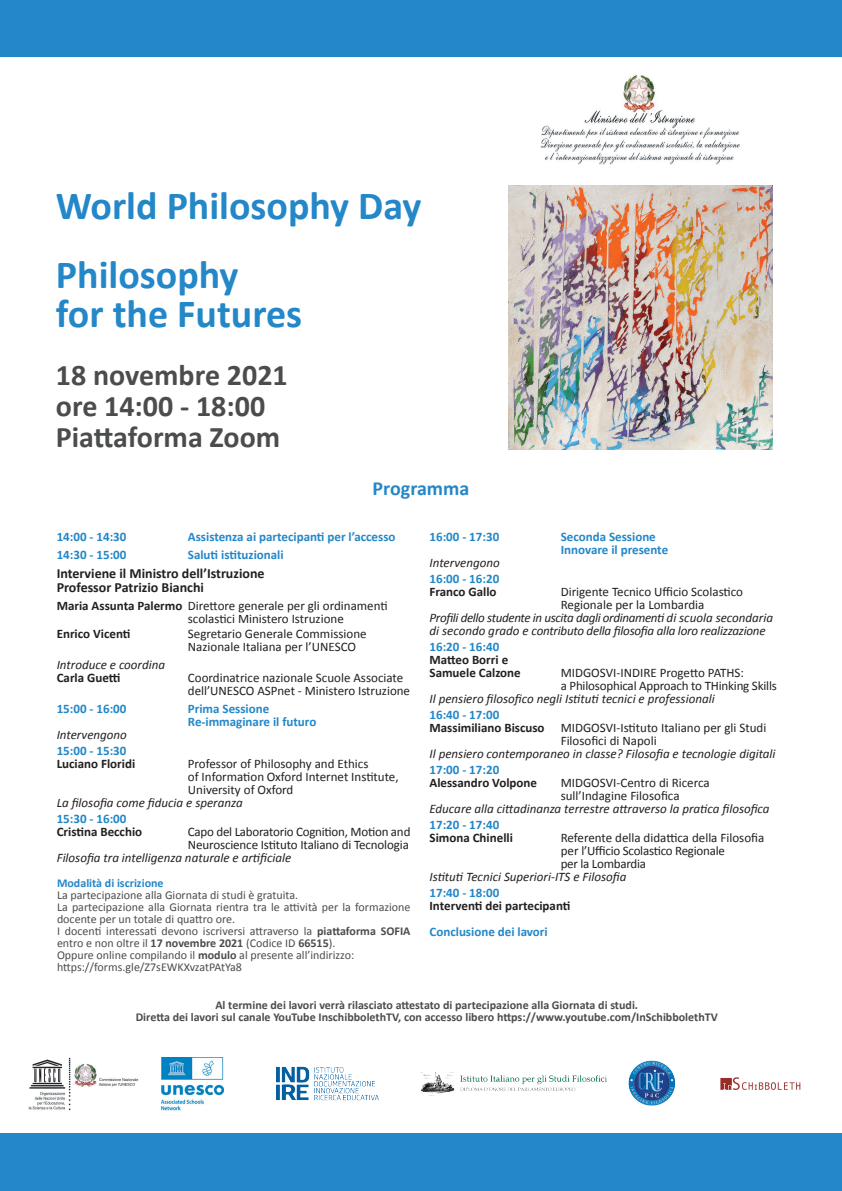
<style>
.page{position:relative;width:842px;height:1191px;background:#fff}
.page>*{position:absolute;margin:0;border:0;box-sizing:border-box;transform-origin:0 0}
.t1{font:700 40px/39px "Calibri";color:#2387c8}
.t2{font:700 30px/31px "Calibri";color:#4b4c4d}
.t3{font:700 20px "Calibri";color:#2387c8}
.t4{font:700 14px/14px "Calibri";color:#231f20}
.t5{font:13px/13px "Calibri";color:#231f20}
.t6{font:italic 13px/13px "Calibri";color:#231f20}
.t7{font:700 13px/13px "Calibri";color:#2387c8}
.t8{font:13px/13px "Calibri";letter-spacing:-.02em;color:#231f20}
.t9{font:700 13px/13px "Calibri";color:#231f20}
.t10{font:12px/12px "Calibri";color:#4b4c4d}
.t11{font:700 12px/12px "Calibri";color:#4b4c4d;text-align:center}
.t12{font:700 12px "Calibri";color:#2387c8}
.s1{font-weight:700}
</style>
<div class="page">
<img style="left:508px;top:185px;width:264px;height:264px">
<div style="left:0;top:1134px;width:842px;height:57px;background:#2387c8"></div>
<img style="left:628px;top:1061px;width:48px;height:45px">
<img style="left:276px;top:1066px;width:102px;height:34px">
<img style="left:162px;top:1057px;width:62px;height:53px">
<img style="left:540px;top:75px;width:200px;height:90px">
<div style="left:0;top:0;width:842px;height:56px;background:#2387c8"></div>
<img style="left:720px;top:1077px;width:81px;height:13px">
<img style="left:420px;top:1072px;width:187px;height:24px">
<img style="left:28px;top:1057px;width:110px;height:53px">
<h1 class="t1" style="left:56px;top:185px;width:367px">World Philosophy Day</h1>
<h1 class="t1" style="left:56px;top:254px;width:248px">Philosophy<br>for the Futures</h1>
<h2 class="t2" style="left:56px;top:359px;width:233px">18 novembre 2021 ore 14:00 - 18:00<br>Piattaforma Zoom</h2>
<h3 class="t3" style="left:373px;top:474px;width:98px">Programma</h3>
<p class="t7" style="left:429px;top:529px;width:71px">16:00 - 17:30</p>
<p class="t7" style="left:561px;top:529px;width:109px">Seconda Sessione<br>Innovare il presente</p>
<p class="t6" style="left:429px;top:555px;width:72px">Intervengono</p>
<p class="t7" style="left:429px;top:571px;width:71px">16:00 - 16:20</p>
<p class="t9" style="left:429px;top:584px;width:69px">Franco Gallo</p>
<p class="t5" style="left:561px;top:584px;width:184px">Dirigente Tecnico Ufficio Scolastico<br>Regionale per la Lombardia</p>
<p class="t6" style="left:429px;top:610px;width:345px">Profili dello studente in uscita dagli ordinamenti di scuola secondaria di secondo grado e contributo della filosofia alla loro realizzazione</p>
<p class="t7" style="left:429px;top:639px;width:71px">16:20 - 16:40</p>
<p class="t9" style="left:429px;top:652px;width:93px">Matteo Borri e<br>Samuele Calzone</p>
<p class="t7" style="left:57px;top:529px;width:71px">14:00 - 14:30</p>
<p class="t7" style="left:188px;top:529px;width:209px">Assistenza ai partecipanti per l’accesso</p>
<p class="t7" style="left:57px;top:547px;width:71px">14:30 - 15:00</p>
<p class="t7" style="left:188px;top:547px;width:97px">Saluti istituzionali</p>
<p class="t4" style="left:57px;top:565px;width:209px">Interviene il Ministro dell’Istruzione<br>Professor Patrizio Bianchi</p>
<p class="t5" style="left:188px;top:598px;width:201px;text-indent:-131px"><span class="s1">Maria Assunta Palermo</span> Direttore generale per gli ordinamenti scolastici Ministero Istruzione</p>
<p class="t9" style="left:57px;top:626px;width:75px">Enrico Vicenti</p>
<p class="t5" style="left:188px;top:626px;width:180px">Segretario Generale Commissione<br>Nazionale Italiana per l’UNESCO</p>
<p class="t6" style="left:57px;top:657px;width:110px">Introduce e coordina</p>
<p class="t9" style="left:57px;top:670px;width:65px">Carla Guetti</p>
<p class="t5" style="left:188px;top:670px;width:224px">Coordinatrice nazionale Scuole Associate dell’UNESCO ASPnet - Ministero Istruzione</p>
<p class="t7" style="left:57px;top:701px;width:71px">15:00 - 16:00</p>
<p class="t7" style="left:188px;top:701px;width:130px">Prima Sessione<br>Re-immaginare il futuro</p>
<p class="t6" style="left:57px;top:727px;width:72px">Intervengono</p>
<p class="t7" style="left:57px;top:743px;width:71px">15:00 - 15:30</p>
<p class="t9" style="left:57px;top:756px;width:80px">Luciano Floridi</p>
<p class="t5" style="left:188px;top:756px;width:212px">Professor of Philosophy and Ethics<br>of Information Oxford Internet Institute,<br>University of Oxford</p>
<p class="t6" style="left:57px;top:795px;width:187px">La filosofia come fiducia e speranza</p>
<p class="t7" style="left:57px;top:811px;width:71px">15:30 - 16:00</p>
<p class="t9" style="left:57px;top:824px;width:87px">Cristina Becchio</p>
<p class="t8" style="left:188px;top:824px;width:224px">Capo del Laboratorio Cognition, Motion and<br>Neuroscience Istituto Italiano di Tecnologia</p>
<p class="t6" style="left:57px;top:850px;width:236px">Filosofia tra intelligenza naturale e artificiale</p>
<p class="t5" style="left:561px;top:665px;width:218px">MIDGOSVI-INDIRE Progetto PATHS:<br>a Philosophical Approach to THinking Skills</p>
<p class="t6" style="left:429px;top:691px;width:287px">Il pensiero filosofico negli Istituti tecnici e professionali</p>
<p class="t7" style="left:429px;top:707px;width:71px">16:40 - 17:00</p>
<p class="t5" style="left:429px;top:720px;width:338px"><span class="s1">Massimiliano Biscuso</span> MIDGOSVI-Istituto Italiano per gli Studi</p>
<p class="t5" style="left:561px;top:733px;width:98px">Filosofici di Napoli</p>
<p class="t6" style="left:429px;top:746px;width:348px">Il pensiero contemporaneo in classe? Filosofia e tecnologie digitali</p>
<p class="t7" style="left:429px;top:762px;width:71px">17:00 - 17:20</p>
<p class="t9" style="left:429px;top:775px;width:109px">Alessandro Volpone</p>
<p class="t5" style="left:561px;top:775px;width:151px">MIDGOSVI-Centro di Ricerca sull’Indagine Filosofica</p>
<p class="t6" style="left:429px;top:801px;width:342px">Educare alla cittadinanza terrestre attraverso la pratica filosofica</p>
<p class="t7" style="left:429px;top:817px;width:71px">17:20 - 17:40</p>
<p class="t9" style="left:429px;top:830px;width:85px">Simona Chinelli</p>
<p class="t8" style="left:561px;top:830px;width:205px">Referente della didattica della Filosofia per l’Ufficio Scolastico Regionale<br>per la Lombardia</p>
<p class="t6" style="left:429px;top:869px;width:198px">Istituti Tecnici Superiori-ITS e Filosofia</p>
<p class="t7" style="left:429px;top:885px;width:71px">17:40 - 18:00</p>
<p class="t9" style="left:429px;top:898px;width:142px">Interventi dei partecipanti</p>
<p class="t7" style="left:429px;top:924px;width:120px">Conclusione dei lavori</p>
<p class="t12" style="left:57px;top:874px;width:108px">Modalità di iscrizione</p>
<p class="t10" style="left:57px;top:888px;width:355px">La partecipazione alla Giornata di studi è gratuita.<br>La partecipazione alla Giornata rientra tra le attività per la formazione docente per un totale di quattro ore.<br>I docenti interessati devono iscriversi attraverso la <span class="s1">piattaforma SOFIA </span>entro e non oltre il <span class="s1">17 novembre 2021</span> (Codice ID <span class="s1">66515</span>).<br>Oppure online compilando il <span class="s1">modulo</span> al presente all’indirizzo: https://forms.gle/Z7sEWKXvzatPAtYa8</p>
<p class="t11" style="left:136px;top:999px;width:583px">Al termine dei lavori verrà rilasciato attestato di partecipazione alla Giornata di studi.<br>Diretta dei lavori sul canale YouTube InschibbolethTV, con accesso libero https://www.youtube.com/InSchibbolethTV</p>
</div>
